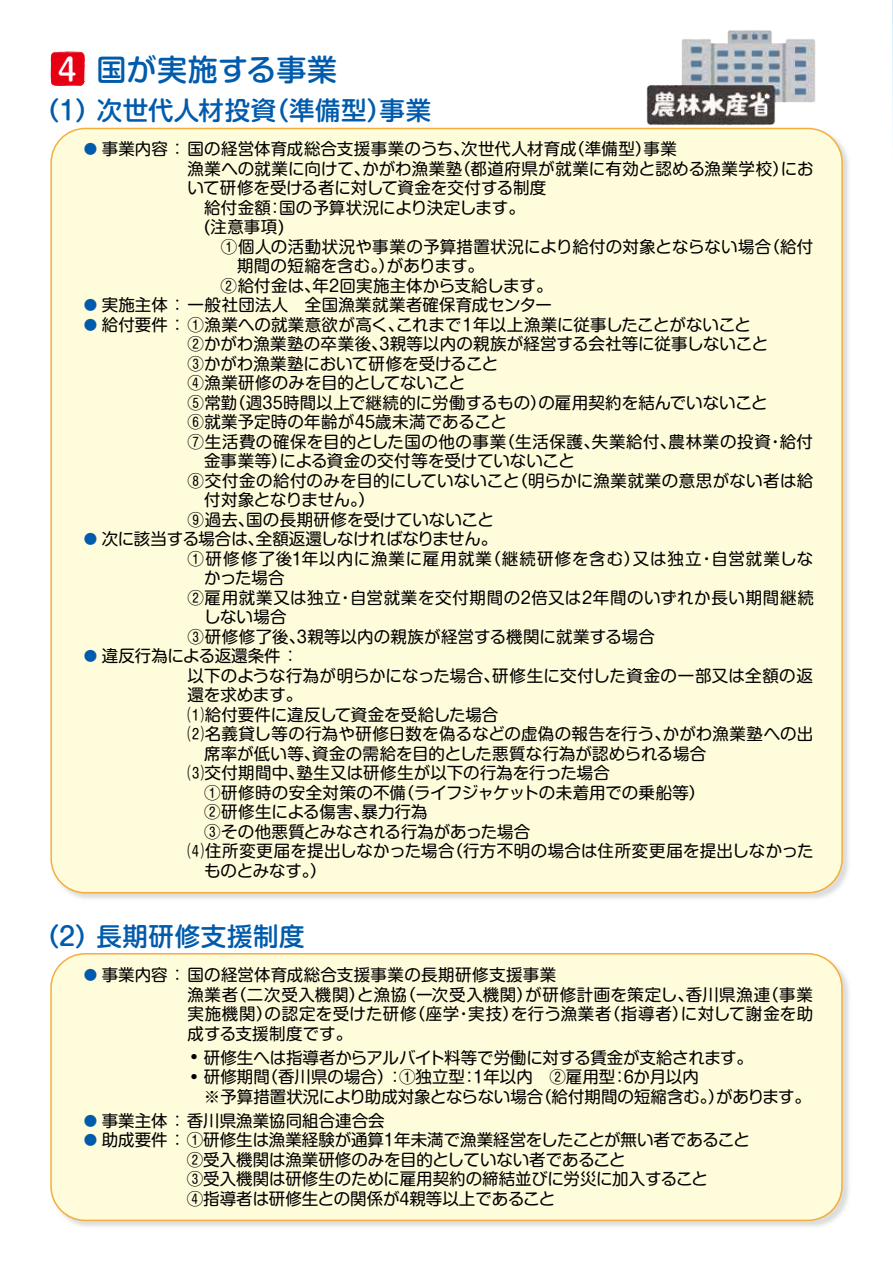
<style>
.page{position:relative;width:893px;height:1263px;background:#fff}
.page>*{position:absolute;margin:0;border:0;box-sizing:border-box;transform-origin:0 0}
.t1{font:500 30px "Shin M Go Pro";letter-spacing:.015em;color:#005bac}
.t2{font:30px "Shin M Go Pro";color:#000}
.t3{font:500 25.5px "Shin M Go Pro";letter-spacing:.02em;color:#005bac}
.t4{font:16.5px/19.5px "Shin M Go Pro";color:#000}
.t5{font:16.5px/19.5px "Shin M Go Pro";letter-spacing:.025em;color:#000}
.t6{font:16.5px "Shin M Go Pro";letter-spacing:.035em;color:#000}
.t7{font:16.5px "Shin M Go Pro";letter-spacing:.02em;color:#000}
.t8{font:16.5px "Shin M Go Pro";letter-spacing:.055em;color:#000}
.t9{font:16.5px "Shin M Go Pro";letter-spacing:-.02em;color:#000}
.s1{color:#fff}
.s2{font-size:13.5px;color:#005bac}
</style>
<div class="page">
<hr style="left:892px;top:0;width:1px;height:170px;background:#dbf0fc">
<svg style="left:50px;top:51px;width:36px;height:26px"></svg>
<img style="left:53px;top:956px;width:796px;height:271px">
<div style="left:51px;top:954px;width:791px;height:266px;background:#fffcdb;border-radius:34px"></div>
<div style="left:50px;top:953px;width:793px;height:268px;border:2px solid #f6ad3c;border-radius:34px"></div>
<img style="left:50px;top:77px;width:843px;height:822px">
<div style="left:51px;top:128px;width:791px;height:765px;background:#fffcdb;border-radius:34px"></div>
<img style="left:640px;top:30px;width:182px;height:103px">
<h1 class="t1" style="left:58px;top:45px;width:281px"><span class="s1">4</span> 国が実施する事業</h1>
<h2 class="t3" style="left:34px;top:90px;width:399px">（1）次世代人材投資（準備型）事業</h2>
<p class="t4" style="left:84px;top:137px;width:594px"><span class="s2">●</span> 事業内容 ：国の経営体育成総合支援事業のうち、次世代人材育成（準備型）事業</p>
<p class="t4" style="left:188px;top:157px;width:627px">漁業への就業に向けて、かがわ漁業塾（都道府県が就業に有効と認める漁業学校）にお</p>
<p class="t4" style="left:188px;top:176px;width:360px">いて研修を受ける者に対して資金を交付する制度</p>
<p class="t4" style="left:188px;top:196px;width:339px">　給付金額：国の予算状況により決定します。</p>
<p class="t4" style="left:188px;top:215px;width:98px">　(注意事項)</p>
<p class="t4" style="left:188px;top:235px;width:627px">　　①個人の活動状況や事業の予算措置状況により給付の対象とならない場合（給付</p>
<p class="t4" style="left:237px;top:254px;width:249px">期間の短縮を含む。）があります。</p>
<p class="t4" style="left:188px;top:274px;width:366px">　　②給付金は、年2回実施主体から支給します。</p>
<p class="t4" style="left:84px;top:293px;width:470px"><span class="s2">●</span> 実施主体 ：一般社団法人　全国漁業就業者確保育成センター</p>
<p class="t4" style="left:84px;top:313px;width:669px"><span class="s2">●</span> 給付要件 ：①漁業への就業意欲が高く、これまで１年以上漁業に従事したことがないこと</p>
<p class="t4" style="left:188px;top:332px;width:582px">②かがわ漁業塾の卒業後、3親等以内の親族が経営する会社等に従事しないこと</p>
<p class="t4" style="left:188px;top:352px;width:312px">③かがわ漁業塾において研修を受けること</p>
<p class="t4" style="left:188px;top:371px;width:279px">④漁業研修のみを目的としてないこと</p>
<p class="t4" style="left:188px;top:391px;width:582px">⑤常勤（週35時間以上で継続的に労働するもの）の雇用契約を結んでいないこと</p>
<p class="t4" style="left:188px;top:410px;width:321px">⑥就業予定時の年齢が45歳未満であること</p>
<p class="t6" style="left:188px;top:428px;width:627px">⑦生活費の確保を目的とした国の他の事業（生活保護、失業給付、農林業の投資・給付</p>
<p class="t4" style="left:204px;top:449px;width:372px">金事業等）による資金の交付等を受けていないこと</p>
<p class="t7" style="left:188px;top:467px;width:627px">⑧交付金の給付のみを目的にしていないこと（明らかに漁業就業の意思がない者は給</p>
<p class="t9" style="left:204px;top:487px;width:172px">付対象となりません。）</p>
<p class="t4" style="left:188px;top:508px;width:308px">⑨過去、国の長期研修を受けていないこと</p>
<p class="t8" style="left:188px;top:545px;width:627px">①研修修了後1年以内に漁業に雇用就業（継続研修を含む）又は独立・自営就業しな</p>
<p class="t4" style="left:204px;top:566px;width:82px">かった場合</p>
<p class="t6" style="left:188px;top:584px;width:628px">②雇用就業又は独立・自営就業を交付期間の2倍又は2年間のいずれか長い期間継続</p>
<p class="t4" style="left:204px;top:605px;width:84px">しない場合</p>
<p class="t4" style="left:188px;top:625px;width:469px">③研修修了後、3親等以内の親族が経営する機関に就業する場合</p>
<p class="t4" style="left:188px;top:664px;width:627px">以下のような行為が明らかになった場合、研修生に交付した資金の一部又は全額の返</p>
<p class="t4" style="left:188px;top:683px;width:116px">還を求めます。</p>
<p class="t4" style="left:188px;top:703px;width:312px">⑴給付要件に違反して資金を受給した場合</p>
<p class="t4" style="left:188px;top:722px;width:627px">⑵名義貸し等の行為や研修日数を偽るなどの虚偽の報告を行う、かがわ漁業塾への出</p>
<p class="t4" style="left:204px;top:742px;width:504px">席率が低い等、資金の需給を目的とした悪質な行為が認められる場合</p>
<p class="t4" style="left:188px;top:761px;width:424px">⑶交付期間中、塾生又は研修生が以下の行為を行った場合</p>
<p class="t4" style="left:188px;top:781px;width:519px">　①研修時の安全対策の不備（ライフジャケットの未着用での乗船等）</p>
<p class="t4" style="left:188px;top:800px;width:241px">　②研修生による傷害、暴力行為</p>
<p class="t4" style="left:188px;top:820px;width:344px">　③その他悪質とみなされる行為があった場合</p>
<p class="t4" style="left:188px;top:839px;width:628px">⑷住所変更届を提出しなかった場合（行方不明の場合は住所変更届を提出しなかった</p>
<p class="t4" style="left:204px;top:859px;width:124px">ものとみなす。）</p>
<p class="t9" style="left:84px;top:526px;width:415px"><span class="s2">●</span> 次に該当する場合は、全額返還しなければなりません。</p>
<p class="t4" style="left:84px;top:644px;width:216px"><span class="s2">●</span> 違反行為による返還条件 ：</p>
<h2 class="t3" style="left:34px;top:915px;width:272px">（2）長期研修支援制度</h2>
<p class="t5" style="left:187px;top:963px;width:627px;text-indent:-104px"><span class="s2">●</span> 事業内容 ：国の経営体育成総合支援事業の長期研修支援事業<br>漁業者（二次受入機関）と漁協（一次受入機関）が研修計画を策定し、香川県漁連（事業実施機関）の認定を受けた研修（座学・実技）を行う漁業者（指導者）に対して謝金を助成する支援制度です。</p>
<p class="t4" style="left:204px;top:1046px;width:609px">研修生へは指導者からアルバイト料等で労働に対する賃金が支給されます。<br>研修期間（香川県の場合）：①独立型：1年以内　②雇用型：6か月以内<br>※予算措置状況により助成対象とならない場合（給付期間の短縮含む。）があります。</p>
<h1 class="t2" style="left:179px;top:1033px;width:31px">・</h1>
<h1 class="t2" style="left:179px;top:1052px;width:31px">・</h1>
<p class="t4" style="left:84px;top:1109px;width:302px"><span class="s2">●</span> 事業主体 ：香川県漁業協同組合連合会</p>
<p class="t4" style="left:187px;top:1128px;width:565px;text-indent:-103px"><span class="s2">●</span> 助成要件 ：①研修生は漁業経験が通算1年未満で漁業経営をしたことが無い者であること②受入機関は漁業研修のみを目的としていない者であること<br>③受入機関は研修生のために雇用契約の締結並びに労災に加入すること<br>④指導者は研修生との関係が4親等以上であること</p>
</div>
